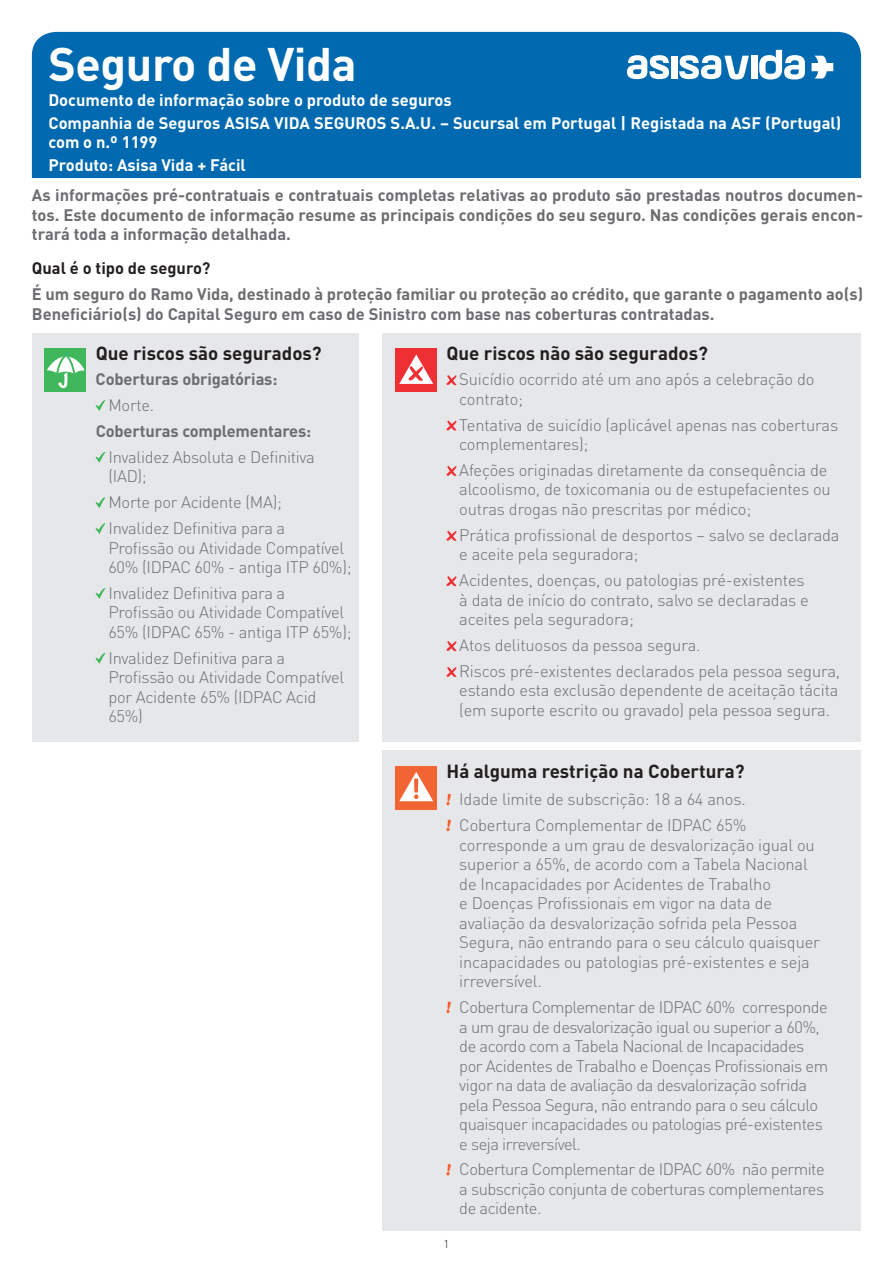
<style>
.page{position:relative;width:893px;height:1263px;background:#fff}
.page>*{position:absolute;margin:0;border:0;box-sizing:border-box;transform-origin:0 0}
.t1{font:700 46.5px "DIN Pro";letter-spacing:-.01em;color:#fff}
.t2{font:700 18.75px "DIN Pro";color:#231f20}
.t3{font:300 16.5px/19.5px "DIN Pro";letter-spacing:-.015em;color:#6c6d70}
.t4{font:700 16.5px/19.5px "DIN Pro";color:#6c6d70;text-align:justify}
.t5{font:700 16.5px/23px "DIN Pro";color:#fff}
.t6{font:700 16.5px "DIN Pro";color:#231f20}
.t7{font:300 11.4px "DIN Pro";color:#231f20}
</style>
<div class="page">
<div style="left:383px;top:750px;width:478px;height:481px;background:#e6e7e9"></div>
<div style="left:395px;top:766px;width:42px;height:43px;background:#f26434"></div>
<svg style="left:399px;top:772px;width:34px;height:29px"></svg>
<svg style="left:446px;top:794px;width:5px;height:11px"></svg>
<svg style="left:446px;top:819px;width:5px;height:12px"></svg>
<svg style="left:446px;top:1001px;width:5px;height:12px"></svg>
<svg style="left:446px;top:1164px;width:5px;height:12px"></svg>
<div style="left:383px;top:333px;width:478px;height:409px;background:#e6e7e9"></div>
<div style="left:395px;top:349px;width:42px;height:43px;background:#ee3034"></div>
<svg style="left:399px;top:354px;width:34px;height:30px"></svg>
<svg style="left:446px;top:375px;width:11px;height:10px"></svg>
<svg style="left:446px;top:420px;width:11px;height:11px"></svg>
<svg style="left:446px;top:466px;width:11px;height:10px"></svg>
<svg style="left:446px;top:530px;width:11px;height:11px"></svg>
<svg style="left:446px;top:576px;width:11px;height:10px"></svg>
<svg style="left:446px;top:641px;width:11px;height:10px"></svg>
<svg style="left:446px;top:667px;width:11px;height:10px"></svg>
<div style="left:32px;top:32px;width:829px;height:146px;background:#0169af"></div>
<div style="left:32px;top:333px;width:327px;height:409px;background:#e6e7e9"></div>
<div style="left:45px;top:349px;width:41px;height:43px;background:#40b75b"></div>
<svg style="left:47px;top:352px;width:38px;height:36px"></svg>
<svg style="left:95px;top:400px;width:10px;height:11px"></svg>
<svg style="left:95px;top:452px;width:10px;height:11px"></svg>
<svg style="left:95px;top:497px;width:10px;height:11px"></svg>
<svg style="left:95px;top:523px;width:10px;height:11px"></svg>
<svg style="left:95px;top:588px;width:10px;height:11px"></svg>
<svg style="left:95px;top:653px;width:10px;height:11px"></svg>
<svg style="left:811px;top:56px;width:22px;height:23px"></svg>
<div style="left:671px;top:56px;width:6px;height:23px;background:#fff"></div>
<svg style="left:627px;top:55px;width:42px;height:24px"></svg>
<div style="left:751px;top:56px;width:6px;height:23px;background:#fff"></div>
<svg style="left:679px;top:55px;width:70px;height:25px"></svg>
<svg style="left:759px;top:50px;width:46px;height:30px"></svg>
<h1 class="t1" style="left:48px;top:33px;width:310px">Seguro de Vida</h1>
<p class="t5" style="left:48px;top:88px;width:794px">Documento de informação sobre o produto de seguros<br>Companhia de Seguros ASISA VIDA SEGUROS S.A.U. – Sucursal em Portugal | Registada na ASF (Portugal)</p>
<p class="t5" style="left:48px;top:131px;width:199px;line-height:22.2px">com o n.º 1199<br>Produto: Asisa Vida + Fácil</p>
<p class="t4" style="left:32px;top:185px;width:833px">As informações pré-contratuais e contratuais completas relativas ao produto são prestadas noutros documen&shy;tos. Este documento de informação resume as principais condições do seu seguro. Nas condições gerais encon&shy;trará toda a informação detalhada.</p>
<p class="t6" style="left:32px;top:257px;width:180px">Qual é o tipo de seguro?</p>
<p class="t4" style="left:32px;top:284px;width:833px">É um seguro do Ramo Vida, destinado à proteção familiar ou proteção ao crédito, que garante o pagamento ao(s)<br>Beneficiário(s) do Capital Seguro em caso de Sinistro com base nas coberturas contratadas.</p>
<p class="t2" style="left:96px;top:341px;width:228px">Que riscos são segurados?</p>
<p class="t4" style="left:96px;top:369px;width:183px">Coberturas obrigatórias:</p>
<p class="t3" style="left:108px;top:395px;width:47px">Morte.</p>
<p class="t4" style="left:96px;top:420px;width:217px">Coberturas complementares:</p>
<p class="t3" style="left:108px;top:446px;width:208px">Invalidez Absoluta e Definitiva (IAD);</p>
<p class="t3" style="left:108px;top:489px;width:178px;line-height:26px">Morte por Acidente (MA);<br>Invalidez Definitiva para a</p>
<p class="t3" style="left:108px;top:537px;width:245px">Profissão ou Atividade Compatível<br>60% (IDPAC 60% - antiga ITP 60%);</p>
<p class="t3" style="left:108px;top:583px;width:245px">Invalidez Definitiva para a<br>Profissão ou Atividade Compatível<br>65% (IDPAC 65% - antiga ITP 65%);</p>
<p class="t3" style="left:108px;top:647px;width:237px">Invalidez Definitiva para a<br>Profissão ou Atividade Compatível por Acidente 65% (IDPAC Acid<br>65%)</p>
<p class="t2" style="left:446px;top:341px;width:263px">Que riscos não são segurados?</p>
<p class="t3" style="left:459px;top:369px;width:357px">Suicídio ocorrido até um ano após a celebração do contrato;</p>
<p class="t3" style="left:459px;top:414px;width:380px">Tentativa de suicídio (aplicável apenas nas coberturas complementares);</p>
<p class="t3" style="left:459px;top:460px;width:373px">Afeções originadas diretamente da consequência de alcoolismo, de toxicomania ou de estupefacientes ou outras drogas não prescritas por médico;</p>
<p class="t3" style="left:459px;top:524px;width:382px">Prática profissional de desportos – salvo se declarada e aceite pela seguradora;</p>
<p class="t3" style="left:459px;top:570px;width:351px">Acidentes, doenças, ou patologias pré-existentes à data de início do contrato, salvo se declaradas e aceites pela seguradora;</p>
<p class="t3" style="left:459px;top:631px;width:382px;line-height:26px">Atos delituosos da pessoa segura.<br>Riscos pré-existentes declarados pela pessoa segura,</p>
<p class="t3" style="left:459px;top:680px;width:381px">estando esta exclusão dependente de aceitação tácita (em suporte escrito ou gravado) pela pessoa segura.</p>
<p class="t2" style="left:446px;top:758px;width:300px">Há alguma restrição na Cobertura?</p>
<p class="t3" style="left:459px;top:786px;width:289px;line-height:26px">Idade limite de subscrição: 18 a 64 anos.<br>Cobertura Complementar de IDPAC 65%</p>
<p class="t3" style="left:459px;top:834px;width:362px">corresponde a um grau de desvalorização igual ou superior a 65%, de acordo com a Tabela Nacional de Incapacidades por Acidentes de Trabalho<br>e Doenças Profissionais em vigor na data de avaliação da desvalorização sofrida pela Pessoa Segura, não entrando para o seu cálculo quaisquer incapacidades ou patologias pré-existentes e seja irreversível.</p>
<p class="t3" style="left:459px;top:997px;width:370px">Cobertura Complementar de IDPAC 60% corresponde a um grau de desvalorização igual ou superior a 60%, de acordo com a Tabela Nacional de Incapacidades por Acidentes de Trabalho e Doenças Profissionais em vigor na data de avaliação da desvalorização sofrida pela Pessoa Segura, não entrando para o seu cálculo quaisquer incapacidades ou patologias pré-existentes e seja irreversível.</p>
<p class="t3" style="left:459px;top:1159px;width:367px;text-align:justify">Cobertura Complementar de IDPAC 60% não permite a subscrição conjunta de coberturas complementares de acidente.</p>
<p class="t7" style="left:444px;top:1236px;width:7px">1</p>
</div>
